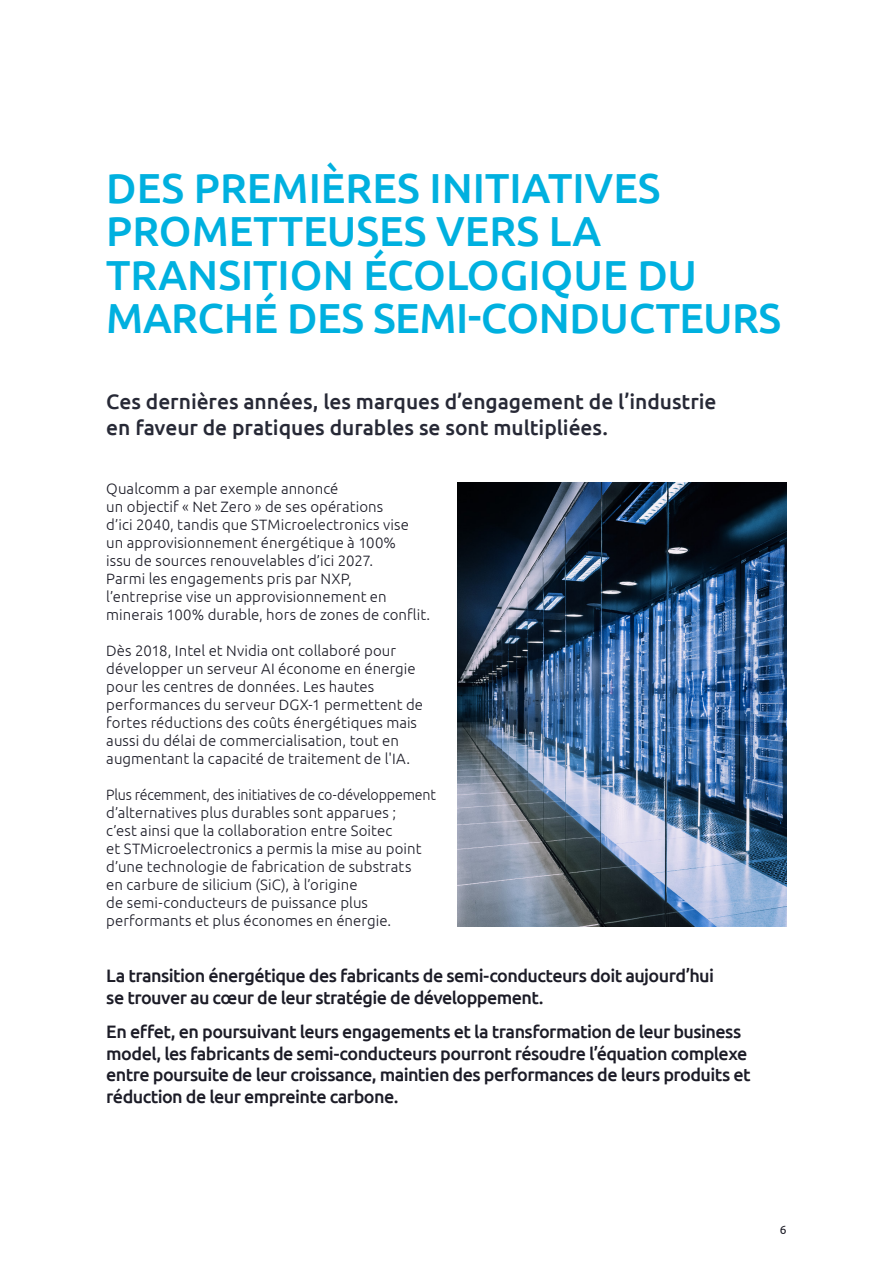
<style>
.page{position:relative;width:893px;height:1263px;background:#fff}
.page>*{position:absolute;margin:0;border:0;box-sizing:border-box;transform-origin:0 0}
.t1{font:500 42px/43.5px "Ubuntu";color:#00b0df}
.t2{font:500 21px/25.2px "Ubuntu";letter-spacing:-.005em;color:#272936}
.t3{font:500 18px/21.6px "Ubuntu";letter-spacing:-.035em;color:#1c1c27}
.t4{font:300 15px/18px "Ubuntu";letter-spacing:.005em;color:#1c1c27}
.t5{font:300 15px/18px "Ubuntu";letter-spacing:.005em;color:#1c1c27;scale:.95 1}
.t6{font:12px "Ubuntu";color:#1c1c27}
</style>
<div class="page">
<img style="left:457px;top:482px;width:330px;height:445px">
<h1 class="t1" style="left:106px;top:164px;width:676px">DES PREMIÈRES INITIATIVES<br>PROMETTEUSES VERS LA<br>TRANSITION ÉCOLOGIQUE DU<br>MARCHÉ DES SEMI-CONDUCTEURS</h1>
<h2 class="t2" style="left:106px;top:389px;width:612px">Ces dernières années, les marques d’engagement de l’industrie en faveur de pratiques durables se sont multipliées.</h2>
<p class="t4" style="left:106px;top:479px;width:325px">Qualcomm a par exemple annoncé<br>un objectif « Net Zero » de ses opérations<br>d’ici 2040, tandis que STMicroelectronics vise<br>un approvisionnement énergétique à 100%<br>issu de sources renouvelables d’ici 2027.<br>Parmi les engagements pris par NXP, l’entreprise vise un approvisionnement en minerais 100% durable, hors de zones de conflit.</p>
<p class="t4" style="left:106px;top:641px;width:318px">Dès 2018, Intel et Nvidia ont collaboré pour développer un serveur AI économe en énergie pour les centres de données. Les hautes performances du serveur DGX-1 permettent de fortes réductions des coûts énergétiques mais aussi du délai de commercialisation, tout en augmentant la capacité de traitement de l'IA.</p>
<p class="t5" style="left:106px;top:785px;width:348px">Plus récemment, des initiatives de co-développement d’alternatives plus durables sont apparues ;<br>c’est ainsi que la collaboration entre Soitec<br>et STMicroelectronics a permis la mise au point d’une technologie de fabrication de substrats<br>en carbure de silicium (SiC), à l’origine<br>de semi-conducteurs de puissance plus performants et plus économes en énergie.</p>
<p class="t3" style="left:106px;top:964px;width:609px">La transition énergétique des fabricants de semi-conducteurs doit aujourd’hui se trouver au cœur de leur stratégie de développement.</p>
<p class="t3" style="left:106px;top:1020px;width:646px">En effet, en poursuivant leurs engagements et la transformation de leur business model, les fabricants de semi-conducteurs pourront résoudre l’équation complexe entre poursuite de leur croissance, maintien des performances de leurs produits et réduction de leur empreinte carbone.</p>
<p class="t6" style="left:780px;top:1222px;width:8px">6</p>
</div>
